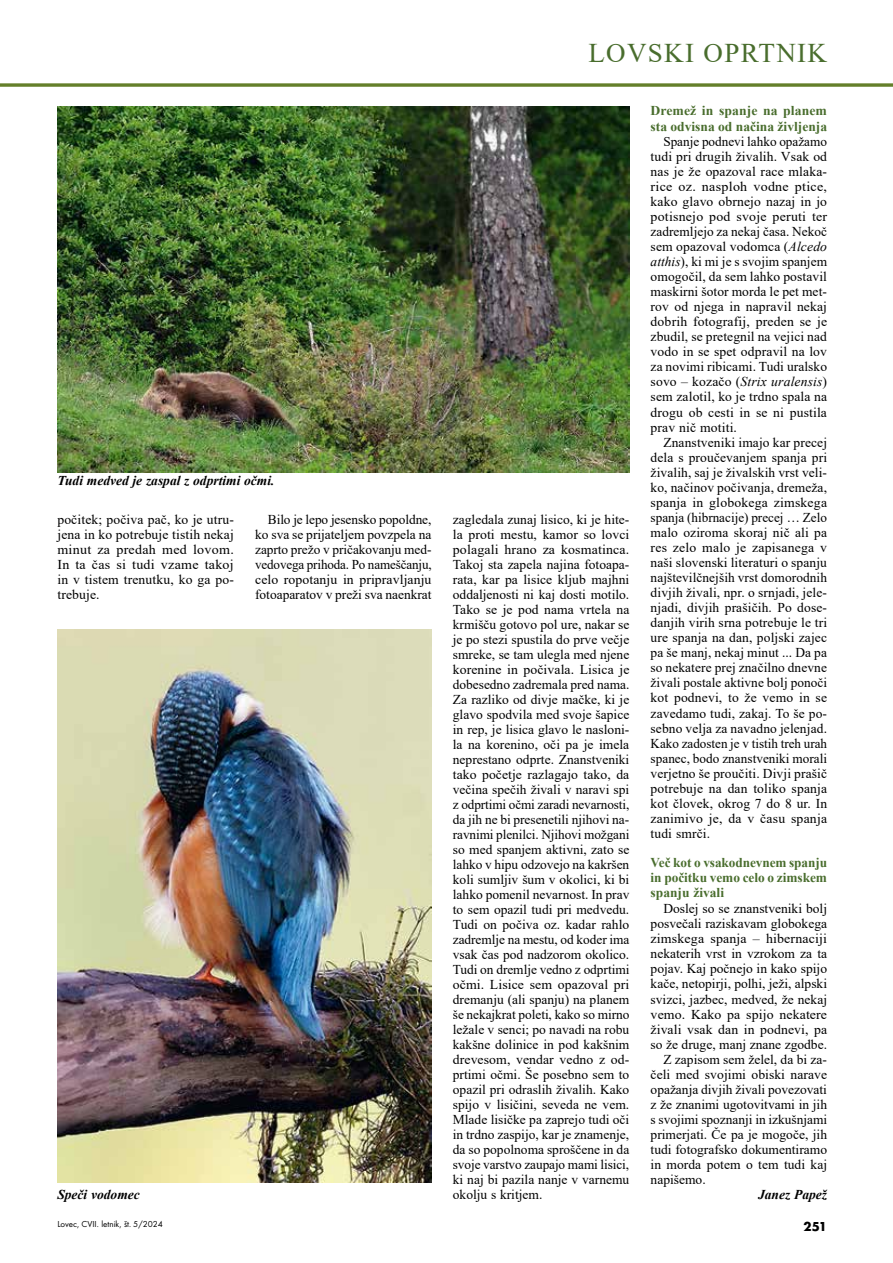
<style>
.page{position:relative;width:893px;height:1263px;background:#fff}
.page>*{position:absolute;margin:0;border:0;box-sizing:border-box;transform-origin:0 0}
.t1{font:27px "Times New Roman";letter-spacing:.05em;color:#496d2d}
.t2{font:13.5px/15px "Times New Roman";color:#000;text-align:justify}
.t3{font:700 13.5px/15px "Times New Roman";color:#496d2d}
.t4{font:italic 700 13.5px "Times New Roman";color:#000}
.t5{font:700 13.5px "Futura TEE";color:#000}
.t6{font:9px "Futura TEE";color:#000}
.s1{font-style:italic}
</style>
<div class="page">
<svg style="left:0;top:83px;width:893px;height:4px;background:#7a9149"></svg>
<img style="left:57px;top:106px;width:572px;height:366px">
<img style="left:57px;top:629px;width:375px;height:553px">
<p class="t4" style="left:57px;top:471px;width:219px">Tudi medved je zaspal z odprtimi očmi.</p>
<p class="t2" style="left:57px;top:511px;width:178px">počitek; počiva pač, ko je utru&shy;jena in ko potrebuje tistih nekaj minut za predah med lovom.<br>In ta čas si tudi vzame takoj in v tistem trenutku, ko ga po&shy;trebuje.</p>
<p class="t2" style="left:255px;top:511px;width:178px;text-indent:13px">Bilo je lepo jesensko popoldne, ko sva se prijateljem povzpela na zaprto prežo v pričakovanju med&shy;vedovega prihoda. Po nameščanju, celo ropotanju in pripravljanju fotoaparatov v preži sva naenkrat</p>
<p class="t4" style="left:57px;top:1185px;width:84px">Speči vodomec</p>
<h1 class="t1" style="left:588px;top:34px;width:240px">LOVSKI OPRTNIK</h1>
<p class="t2" style="left:453px;top:511px;width:178px">zagledala zunaj lisico, ki je hite&shy;la proti mestu, kamor so lovci polagali hrano za kosmatinca.<br>Takoj sta zapela najina fotoapa&shy;rata, kar pa lisice kljub majhni oddaljenosti ni kaj dosti motilo.<br>Tako se je pod nama vrtela na krmišču gotovo pol ure, nakar se je po stezi spustila do prve večje smreke, se tam ulegla med njene korenine in počivala. Lisica je dobesedno zadremala pred nama.<br>Za razliko od divje mačke, ki je glavo spodvila med svoje šapice in rep, je lisica glavo le nasloni&shy;la na korenino, oči pa je imela neprestano odprte. Znanstveniki tako početje razlagajo tako, da večina spečih živali v naravi spi z odprtimi očmi zaradi nevarnosti, da jih ne bi presenetili njihovi na&shy;ravnimi plenilci. Njihovi možgani so med spanjem aktivni, zato se lahko v hipu odzovejo na kakršen koli sumljiv šum v okolici, ki bi lahko pomenil nevarnost. In prav to sem opazil tudi pri medvedu.<br>Tudi on počiva oz. kadar rahlo zadremlje na mestu, od koder ima vsak čas pod nadzorom okolico.<br>Tudi on dremlje vedno z odprtimi očmi. Lisice sem opazoval pri dremanju (ali spanju) na planem še nekajkrat poleti, kako so mirno ležale v senci; po navadi na robu kakšne dolinice in pod kakšnim drevesom, vendar vedno z od&shy;prtimi očmi. Še posebno sem to opazil pri odraslih živalih. Kako spijo v lisičini, seveda ne vem.<br>Mlade lisičke pa zaprejo tudi oči in trdno zaspijo, kar je znamenje, da so popolnoma sproščene in da svoje varstvo zaupajo mami lisici, ki naj bi pazila nanje v varnemu okolju s kritjem.</p>
<p class="t3" style="left:651px;top:103px;width:178px">Dremež in spanje na planem sta odvisna od načina življenja</p>
<p class="t2" style="left:651px;top:133px;width:178px;text-indent:13px">Spanje podnevi lahko opažamo tudi pri drugih živalih. Vsak od nas je že opazoval race mlaka&shy;rice oz. nasploh vodne ptice, kako glavo obrnejo nazaj in jo potisnejo pod svoje peruti ter zadremljejo za nekaj časa. Nekoč sem opazoval vodomca (<span class="s1">Alcedo atthis</span>), ki mi je s svojim spanjem omogočil, da sem lahko postavil maskirni šotor morda le pet met&shy;rov od njega in napravil nekaj dobrih fotografij, preden se je zbudil, se pretegnil na vejici nad vodo in se spet odpravil na lov za novimi ribicami. Tudi uralsko sovo – kozačo (<span class="s1">Strix uralensis</span>) sem zalotil, ko je trdno spala na drogu ob cesti in se ni pustila prav nič motiti.</p>
<p class="t2" style="left:651px;top:434px;width:178px;text-indent:13px">Znanstveniki imajo kar precej dela s proučevanjem spanja pri živalih, saj je živalskih vrst veli&shy;ko, načinov počivanja, dremeža, spanja in globokega zimskega spanja (hibrnacije) precej … Zelo malo oziroma skoraj nič ali pa res zelo malo je zapisanega v naši slovenski literaturi o spanju najštevilčnejših vrst domorodnih divjih živali, npr. o srnjadi, jele&shy;njadi, divjih prašičih. Po dose&shy;danjih virih srna potrebuje le tri ure spanja na dan, poljski zajec pa še manj, nekaj minut ... Da pa so nekatere prej značilno dnevne živali postale aktivne bolj ponoči kot podnevi, to že vemo in se zavedamo tudi, zakaj. To še po&shy;sebno velja za navadno jelenjad.<br>Kako zadosten je v tistih treh urah spanec, bodo znanstveniki morali verjetno še proučiti. Divji prašič potrebuje na dan toliko spanja kot človek, okrog 7 do 8 ur. In zanimivo je, da v času spanja tudi smrči.</p>
<p class="t3" style="left:651px;top:854px;width:178px;text-align:justify">Več kot o vsakodnevnem spanju in počitku vemo celo o zimskem spanju živali</p>
<p class="t2" style="left:663px;top:901px;width:165px">Doslej so se znanstveniki bolj</p>
<p class="t2" style="left:651px;top:916px;width:178px">posvečali raziskavam globokega</p>
<p class="t2" style="left:651px;top:931px;width:178px">zimskega spanja – hibernaciji</p>
<p class="t2" style="left:651px;top:946px;width:178px">nekaterih vrst in vzrokom za ta</p>
<p class="t2" style="left:651px;top:961px;width:178px">pojav. Kaj počnejo in kako spijo</p>
<p class="t2" style="left:651px;top:976px;width:178px">kače, netopirji, polhi, ježi, alpski</p>
<p class="t2" style="left:651px;top:991px;width:178px">svizci, jazbec, medved, že nekaj</p>
<p class="t2" style="left:651px;top:1006px;width:178px">vemo. Kako pa spijo nekatere</p>
<p class="t2" style="left:651px;top:1021px;width:178px">živali vsak dan in podnevi, pa</p>
<p class="t2" style="left:651px;top:1036px;width:178px">so že druge, manj znane zgodbe.</p>
<p class="t2" style="left:663px;top:1051px;width:165px">Z zapisom sem želel, da bi za-</p>
<p class="t2" style="left:651px;top:1066px;width:178px">čeli med svojimi obiski narave</p>
<p class="t2" style="left:651px;top:1081px;width:178px">opažanja divjih živali povezovati</p>
<p class="t2" style="left:651px;top:1096px;width:178px">z že znanimi ugotovitvami in jih</p>
<p class="t2" style="left:651px;top:1111px;width:178px">s svojimi spoznanji in izkušnjami</p>
<p class="t2" style="left:651px;top:1126px;width:178px">primerjati. Če pa je mogoče, jih</p>
<p class="t2" style="left:651px;top:1141px;width:178px">tudi fotografsko dokumentiramo</p>
<p class="t2" style="left:651px;top:1157px;width:178px">in morda potem o tem tudi kaj</p>
<p class="t2" style="left:651px;top:1172px;width:57px">napišemo.</p>
<p class="t4" style="left:758px;top:1185px;width:70px">Janez Papež</p>
<p class="t6" style="left:57px;top:1219px;width:107px">Lovec, CVII. letnik, št. 5/2024</p>
<p class="t5" style="left:804px;top:1218px;width:25px">251</p>
</div>
